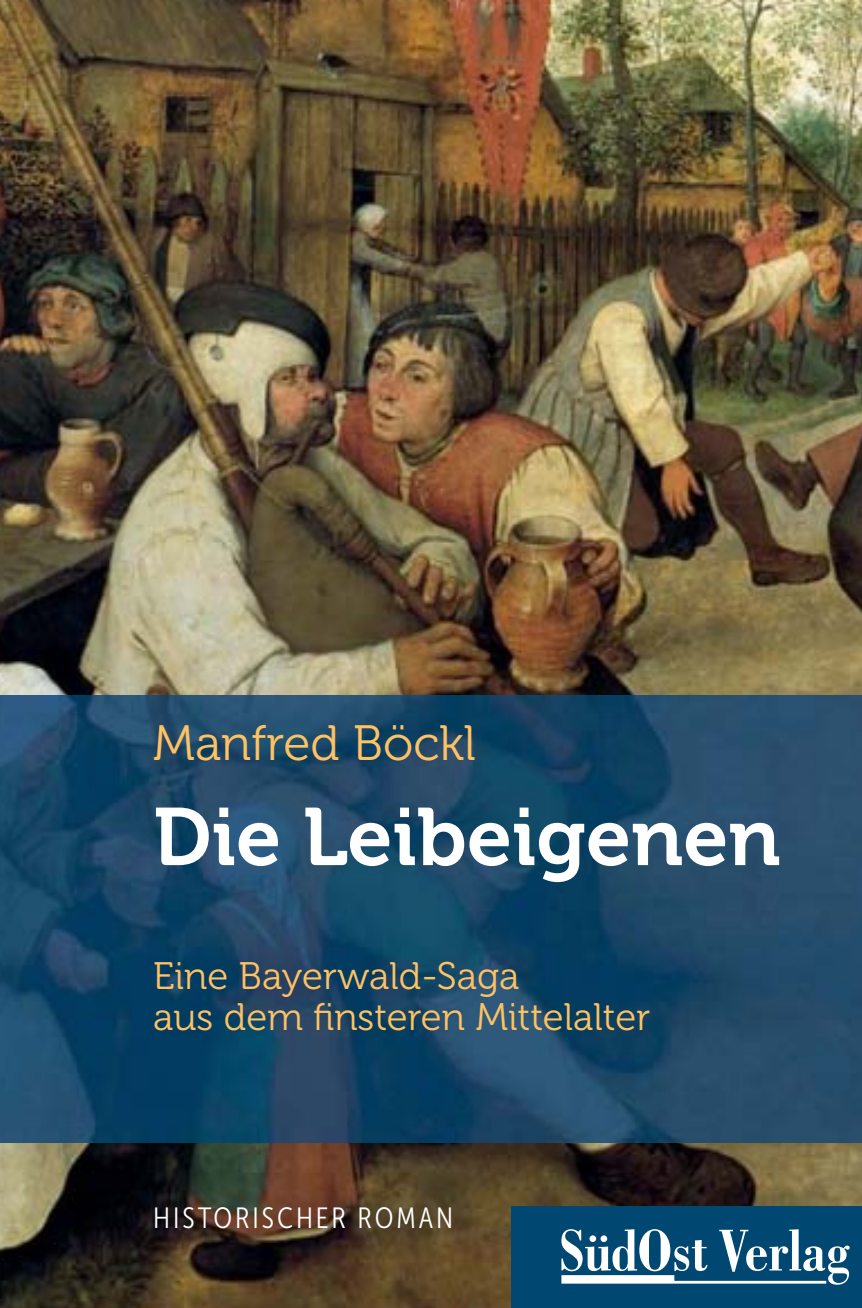
<style>
.page{position:relative;width:862px;height:1308px;background:#fff}
.page>*{position:absolute;margin:0;border:0;box-sizing:border-box;transform-origin:0 0}
.t1{font:81px "Museo 700";color:#fff}
.t2{font:49.5px "Museo 300";color:#fec263}
.t3{font:38.25px/40.5px "Museo 300";color:#fec263}
.t4{font:29.25px "Museo Sans Cond 300";letter-spacing:.1em;color:#fff}
</style>
<div class="page">
<img style="left:0;top:0;width:861px;height:1307px">
<img style="left:0;top:695px;width:861px;height:447px">
<div style="left:510px;top:1205px;width:351px;height:102px;background:#004772"></div>
<svg style="left:561px;top:1229px;width:288px;height:55px"></svg>
<p class="t2" style="left:153px;top:725px;width:324px">Manfred Böckl</p>
<h1 class="t1" style="left:153px;top:789px;width:628px">Die Leibeigenen</h1>
<p class="t3" style="left:153px;top:959px;width:498px">Eine Bayerwald-Saga<br>aus dem finsteren Mittelalter</p>
<p class="t4" style="left:153px;top:1200px;width:301px">HISTORISCHER ROMAN</p>
</div>
